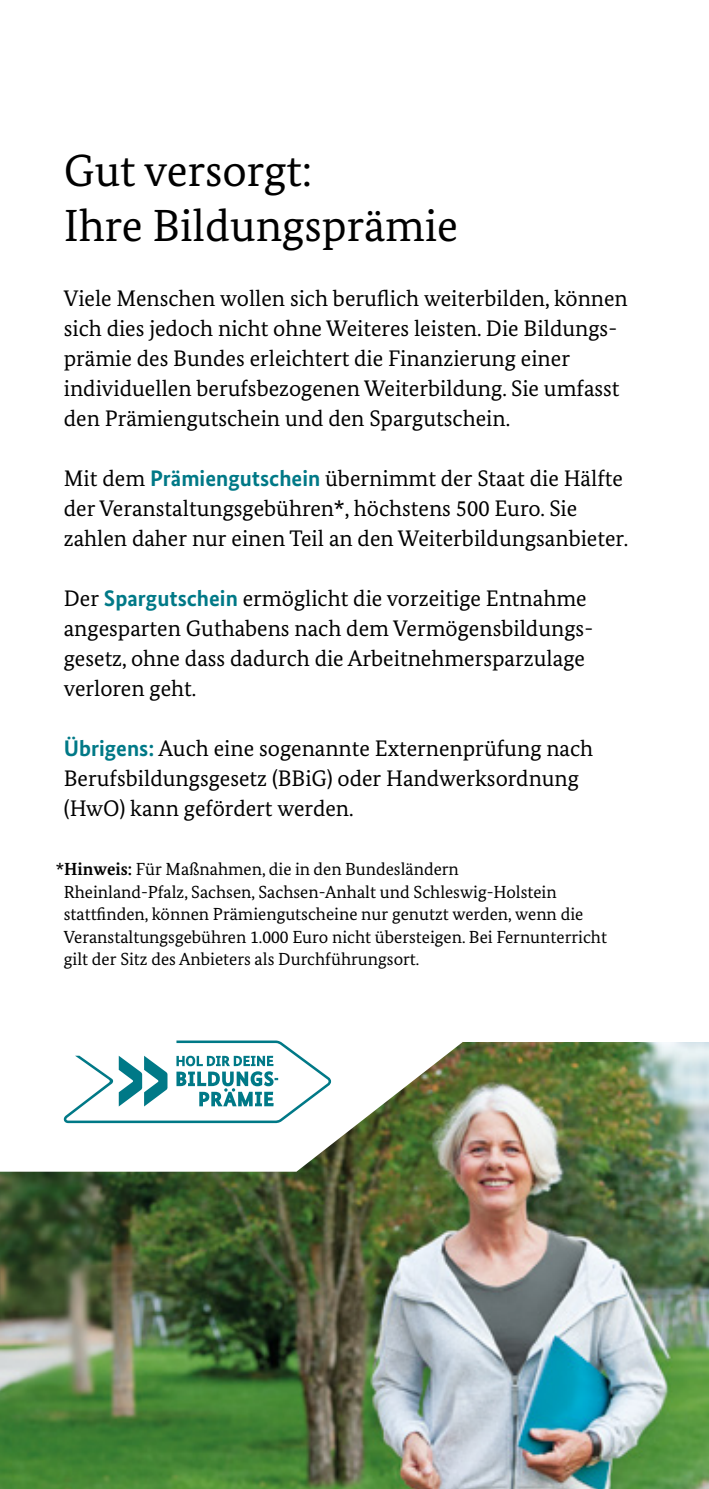
<style>
.page{position:relative;width:709px;height:1489px;background:#fff}
.page>*{position:absolute;margin:0;border:0;box-sizing:border-box;transform-origin:0 0}
._03_Headline{font:45px/55px "Bundes Serif";color:#000}
._08_Fließtext{font:22.5px/30px "Bundes Serif";color:#000}
._09_Aufzählung{font:17.5px/22.5px "Bundes Serif";color:#000}
.s1{font-family:"Bundes Sans";font-weight:700;color:#007987}
.s2{font-weight:700}
</style>
<div class="page">
<img style="left:0;top:1042px;width:709px;height:446px">
<svg style="left:0;top:1042px;width:464px;height:129px"></svg>
<svg style="left:63px;top:1040px;width:268px;height:83px"></svg>
<h1 class="_03_Headline" style="left:64px;top:143px;width:396px">Gut versorgt:<br>Ihre Bildungsprämie</h1>
<p class="_08_Fließtext" style="left:64px;top:283px;width:565px">Viele Menschen wollen sich beruflich weiterbilden, können sich dies jedoch nicht ohne Weiteres leisten. Die Bildungs&shy;prämie des Bundes erleichtert die Finanzierung einer individuellen berufsbezogenen Weiterbildung. Sie umfasst den Prämiengutschein und den Spargutschein.</p>
<p class="_08_Fließtext" style="left:64px;top:463px;width:566px">Mit dem <span class="s1">Prämiengutschein</span> übernimmt der Staat die Hälfte der Veranstaltungsgebühren*, höchstens 500 Euro. Sie zahlen daher nur einen Teil an den Weiterbildungsanbieter.</p>
<p class="_08_Fließtext" style="left:64px;top:583px;width:531px">Der <span class="s1">Spargutschein</span> ermöglicht die vorzeitige Entnahme angesparten Guthabens nach dem Vermögensbildungs&shy;gesetz, ohne dass dadurch die Arbeitnehmersparzulage verloren geht.</p>
<p class="_08_Fließtext" style="left:64px;top:733px;width:531px"><span class="s1">Übrigens:</span> Auch eine sogenannte Externenprüfung nach<br>Berufsbildungsgesetz (BBiG) oder Handwerksordnung (HwO) kann gefördert werden.</p>
<p class="_09_Aufzählung" style="left:64px;top:857px;width:544px;text-indent:-8px">*<span class="s2">Hinweis:</span> Für Maßnahmen, die in den Bundesländern<br>Rheinland-Pfalz, Sachsen, Sachsen-Anhalt und Schleswig-Holstein stattfinden, können Prämiengutscheine nur genutzt werden, wenn die Veranstaltungsgebühren 1.000 Euro nicht übersteigen. Bei Fernunterricht gilt der Sitz des Anbieters als Durchführungsort.</p>
</div>
